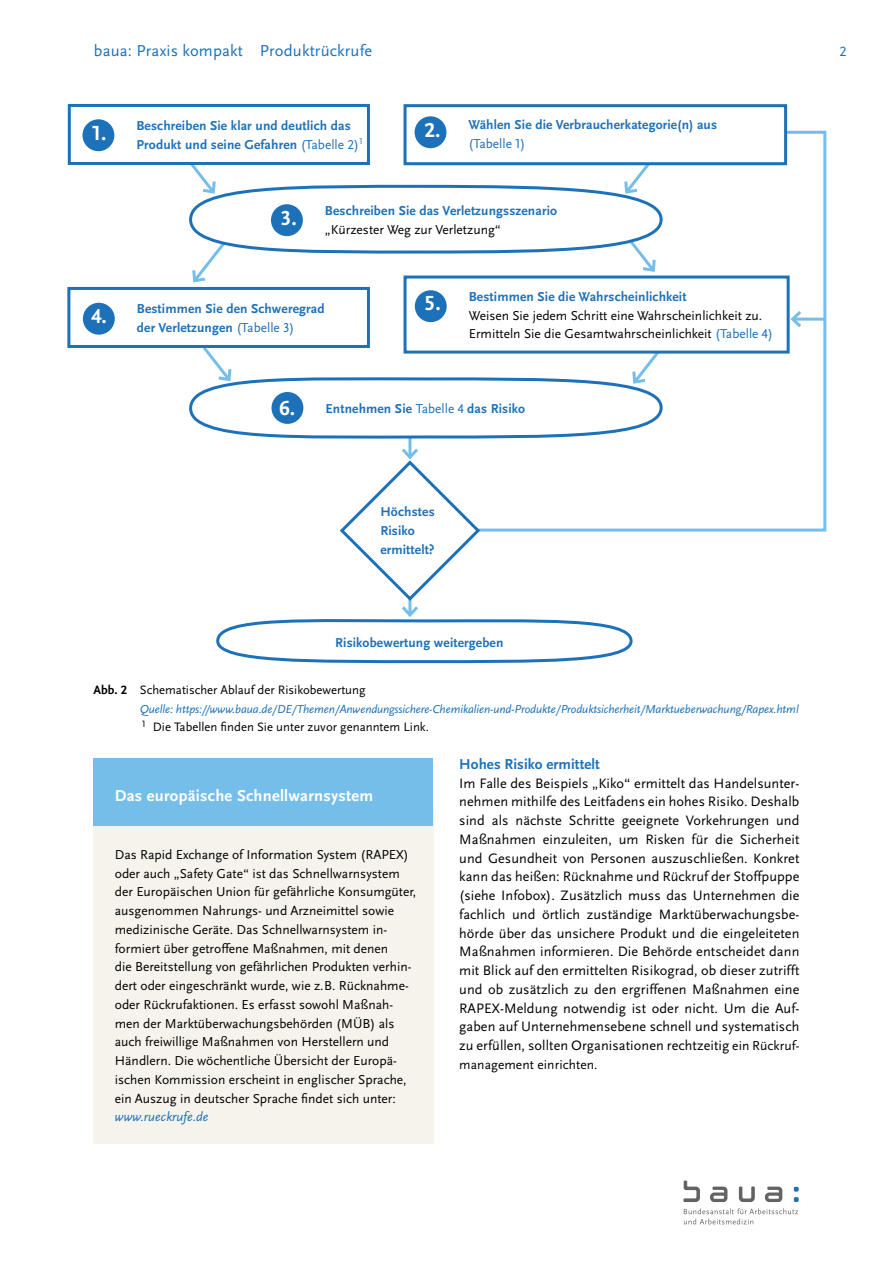
<style>
.page{position:relative;width:893px;height:1263px;background:#fff}
.page>*{position:absolute;margin:0;border:0;box-sizing:border-box;transform-origin:0 0}
.t1{font:700 21.3px "Scala Sans Pro";color:#fff}
._1_Kopf_Head{font:16.5px "Scala Sans Pro";letter-spacing:.01em;color:#1d71b8}
._6_INFO_Head_W{font:700 16.5px "Scala Sans Pro";letter-spacing:.015em;color:#fff}
._3_ZwHead_1{font:700 15px "Scala Sans Pro";letter-spacing:.005em;color:#1d71b8}
._3_Fließ{font:14.25px/18.8px "Scala Sans Pro";letter-spacing:.005em;color:#000;text-align:justify}
._1_Kopf_Pag{font:14.25px "Scala Sans Pro";color:#1d71b8}
._5_Literatur{font:13.5px/18.8px "Scala Sans Pro";color:#000}
._5_Literatur-2{font:700 13.5px/18.8px "Scala Sans Pro";letter-spacing:.01em;color:#1d71b8}
._3_Fließ-2{font:13.5px "Scala Sans Pro";letter-spacing:.005em;color:#000}
._3_Fließ_Ziffern_ver{font:12.75px "Scala Sans Pro";color:#000}
._3_Fließ_Ziffern_ver-2{font:italic 12px "Scala Sans Pro";letter-spacing:-.01em;color:#1d71b8}
.s1{font-weight:400}
.s2{font-size:21.3px;color:#fff}
.s3{font-weight:700;font-size:21.3px;color:#fff}
.s4{font-weight:700;color:#1d71b8}
.s5{color:#1d71b8}
.s6{font-weight:700}
.s7{font-style:italic;color:#1d71b8}
.s8{font-size:13.5px}
</style>
<div class="page">
<svg style="left:793px;top:1187px;width:6px;height:15px"></svg>
<svg style="left:684px;top:1208px;width:114px;height:16px"></svg>
<svg style="left:683px;top:1180px;width:17px;height:22px"></svg>
<svg style="left:739px;top:1186px;width:16px;height:16px"></svg>
<svg style="left:710px;top:1186px;width:17px;height:16px"></svg>
<svg style="left:765px;top:1186px;width:17px;height:16px"></svg>
<div style="left:94px;top:807px;width:340px;height:336px;background:#f5f3ec"></div>
<div style="left:94px;top:758px;width:339px;height:68px;background:#76beea"></div>
<svg style="left:665px;top:130px;width:162px;height:402px"></svg>
<div style="left:68px;top:104px;width:302px;height:61px;background:#fff;border:3px solid #1d71b8"></div>
<div style="left:82px;top:119px;width:32px;height:32px;background:#1d71b8;border-radius:50%"></div>
<div style="left:67px;top:287px;width:303px;height:61px;background:#fff;border:3px solid #1d71b8"></div>
<div style="left:83px;top:303px;width:32px;height:32px;background:#1d71b8;border-radius:50%"></div>
<div style="left:404px;top:276px;width:386px;height:78px;background:#fff;border:3px solid #1d71b8"></div>
<div style="left:415px;top:290px;width:32px;height:32px;background:#1d71b8;border-radius:50%"></div>
<svg style="left:187px;top:103px;width:602px;height:182px"></svg>
<div style="left:271px;top:204px;width:32px;height:32px;background:#1d71b8;border-radius:50%"></div>
<svg style="left:187px;top:343px;width:478px;height:321px"></svg>
<hr style="left:793px;top:318px;width:33px;height:3px;background:#76beea">
<svg style="left:788px;top:308px;width:16px;height:22px"></svg>
<p class="_1_Kopf_Head" style="left:94px;top:41px;width:280px">baua: Praxis kompakt Produktrückrufe</p>
<h1 class="t1" style="left:92px;top:121px;width:16px">1.</h1>
<p class="_5_Literatur-2" style="left:136px;top:116px;width:228px">Beschreiben Sie klar und deutlich das<br>Produkt und seine Gefahren <span class="s1">(Tabelle 2)</span> <sup>1</sup></p>
<p class="_5_Literatur-2" style="left:469px;top:115px;width:250px;text-indent:-44px"><span class="s2">2.</span> Wählen Sie die Verbraucherkategorie(n) aus <span class="s1">(Tabelle 1)</span></p>
<h1 class="t1" style="left:281px;top:206px;width:18px">3.</h1>
<p class="_5_Literatur-2" style="left:325px;top:201px;width:234px">Beschreiben Sie das Verletzungsszenario</p>
<p class="_5_Literatur" style="left:325px;top:220px;width:177px">„Kürzester Weg zur Verletzung“</p>
<p class="_5_Literatur-2" style="left:137px;top:300px;width:189px;text-indent:-46px"><span class="s2">4.</span> Bestimmen Sie den Schweregrad der Verletzungen <span class="s1">(Tabelle 3)</span></p>
<p class="_5_Literatur" style="left:469px;top:287px;width:306px;text-indent:-44px"><span class="s3">5.</span> <span class="s4">Bestimmen Sie die Wahrscheinlichkeit<br></span>Weisen Sie jedem Schritt eine Wahrscheinlichkeit zu.<br>Ermitteln Sie die Gesamtwahrscheinlichkeit <span class="s5">(Tabelle 4)</span></p>
<p class="_5_Literatur-2" style="left:279px;top:399px;width:248px"><span class="s2">6.</span> Entnehmen Sie <span class="s1">Tabelle 4</span> das Risiko</p>
<p class="_5_Literatur-2" style="left:380px;top:502px;width:56px">Höchstes</p>
<p class="_5_Literatur-2" style="left:380px;top:521px;width:36px">Risiko</p>
<p class="_5_Literatur-2" style="left:380px;top:540px;width:56px">ermittelt?</p>
<p class="_5_Literatur-2" style="left:335px;top:633px;width:170px">Risikobewertung weitergeben</p>
<p class="_3_Fließ_Ziffern_ver" style="left:94px;top:682px;width:274px"><span class="s6">Abb. 2</span> Schematischer Ablauf der Risikobewertung</p>
<p class="_3_Fließ_Ziffern_ver-2" style="left:140px;top:702px;width:660px">Quelle: https://www.baua.de/DE/Themen/Anwendungssichere-Chemikalien-und-Produkte/Produktsicherheit/Marktueberwachung/Rapex.html</p>
<p class="_3_Fließ_Ziffern_ver" style="left:142px;top:720px;width:288px"><sup>1</sup> Die Tabellen finden Sie unter zuvor genanntem Link.</p>
<p class="_6_INFO_Head_W" style="left:115px;top:786px;width:260px">Das europäische Schnellwarnsystem</p>
<p class="_5_Literatur" style="left:115px;top:845px;width:303px">Das Rapid Exchange of Information System (RAPEX) oder auch „Safety Gate“ ist das Schnellwarnsystem der Europäischen Union für gefährliche Konsumgüter, ausgenommen Nahrungs- und Arzneimittel sowie medizinische Geräte. Das Schnellwarnsystem in-</p>
<p class="_5_Literatur" style="left:115px;top:939px;width:298px">formiert über getroffene Maßnahmen, mit denen<br>die Bereitstellung von gefährlichen Produkten verhin&shy;dert oder eingeschränkt wurde, wie z.B. Rücknahme&shy;oder Rückrufaktionen. Es erfasst sowohl Maßnah&shy;men der Marktüberwachungsbehörden (MÜB) als auch freiwillige Maßnahmen von Herstellern und Händlern. Die wöchentliche Übersicht der Europä&shy;ischen Kommission erscheint in englischer Sprache, ein Auszug in deutscher Sprache findet sich unter: <span class="s7">www.rueckrufe.de</span></p>
<p class="_3_ZwHead_1" style="left:459px;top:755px;width:142px">Hohes Risiko ermittelt</p>
<p class="_3_Fließ" style="left:459px;top:774px;width:342px">Im Falle des Beispiels „Kiko“ ermittelt das Handelsunter&shy;nehmen mithilfe des Leitfadens ein hohes Risiko. Deshalb sind als nächste Schritte geeignete Vorkehrungen und Maßnahmen einzuleiten, um Risken für die Sicherheit und Gesundheit von Personen auszuschließen. Konkret kann das heißen: Rücknahme und Rückruf der Stoffpuppe (siehe Infobox). Zusätzlich muss das Unternehmen die fachlich und örtlich zuständige Marktüberwachungsbe&shy;hörde über das unsichere Produkt und die eingeleiteten Maßnahmen informieren. Die Behörde entscheidet dann mit Blick auf den ermittelten Risikograd, ob dieser zutrifft und ob zusätzlich zu den ergriffenen Maßnahmen eine RAPEX-Meldung notwendig ist oder nicht. Um die Auf&shy;gaben auf Unternehmensebene schnell und systematisch zu erfüllen, sollten Organisationen rechtzeitig <span class="s8">ein Rückruf-</span></p>
<p class="_3_Fließ-2" style="left:459px;top:1057px;width:140px">management einrichten.</p>
<p class="_1_Kopf_Pag" style="left:840px;top:43px;width:9px">2</p>
</div>
